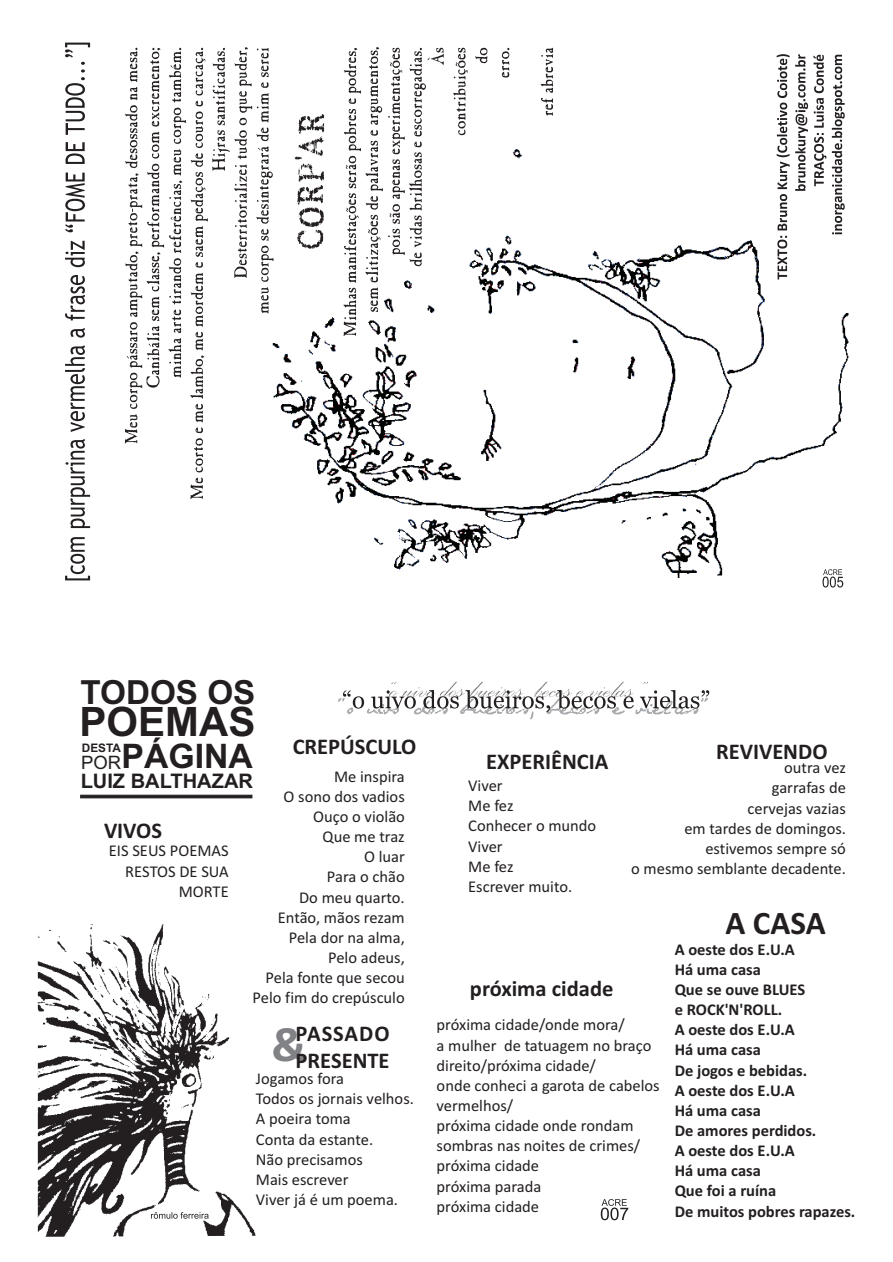
<style>
.page{position:relative;width:893px;height:1262px;background:#fff}
.page>*{position:absolute;margin:0;border:0;box-sizing:border-box;transform-origin:0 0}
.t1{font:700 40.5px "Arial";color:#231f20}
.t2{font:700 33.75px "Arial";color:#231f20}
.t3{font:700 33.15px "Arial";color:#231f20}
.t4{font:700 33px "Calibri";color:#231f20}
.t5{font:700 22.5px/27.5px "Calibri";color:#231f20;text-align:right}
.t6{font:700 20.1px "Arial";color:#231f20}
.t7{font:16.5px/20.1px "Calibri";color:#231f20;text-align:right}
.t8{font:700 16.5px/20.1px "Calibri";color:#231f20}
.t9{font:700 11.7px "Arial";color:#231f20}
.s1{font-weight:400;font-size:18.45px}
.s2{font-size:49.65px;color:#808285}
</style>
<div class="page">
<img style="left:273px;top:115px;width:576px;height:463px">
<svg style="left:295px;top:114px;width:29px;height:135px"></svg>
<svg style="left:776px;top:54px;width:13px;height:225px"></svg>
<svg style="left:795px;top:54px;width:49px;height:180px"></svg>
<svg style="left:125px;top:47px;width:148px;height:452px"></svg>
<svg style="left:343px;top:47px;width:101px;height:289px"></svg>
<svg style="left:453px;top:48px;width:15px;height:87px"></svg>
<svg style="left:475px;top:48px;width:12px;height:15px"></svg>
<svg style="left:502px;top:48px;width:7px;height:30px"></svg>
<svg style="left:540px;top:48px;width:13px;height:68px"></svg>
<svg style="left:65px;top:43px;width:25px;height:537px"></svg>
<svg style="left:822px;top:569px;width:21px;height:18px"></svg>
<svg style="left:600px;top:1199px;width:28px;height:21px"></svg>
<img style="left:38px;top:924px;width:218px;height:312px">
<svg style="left:338px;top:682px;width:371px;height:37px"></svg>
<svg style="left:151px;top:1212px;width:58px;height:6px"></svg>
<div style="left:80px;top:795px;width:172px;height:3px;background:#231f20;border:1px solid #231f20"></div>
<h3 class="t3" style="left:80px;top:680px;width:176px">TODOS OS</h3>
<h1 class="t1" style="left:80px;top:707px;width:177px">POEMAS</h1>
<p class="t9" style="left:82px;top:744px;width:40px">DESTA</p>
<h3 class="t5" style="left:293px;top:735px;width:125px">CREPÚSCULO</h3>
<h2 class="t2" style="left:81px;top:743px;width:173px"><span class="s1">POR</span>PÁGINA</h2>
<p class="t6" style="left:81px;top:773px;width:174px">LUIZ BALTHAZAR</p>
<p class="t7" style="left:631px;top:759px;width:216px">outra vez<br>garrafas de<br>cervejas vazias<br>em tardes de domingos. estivemos sempre só<br>o mesmo semblante decadente.</p>
<h3 class="t5" style="left:716px;top:739px;width:113px">REVIVENDO</h3>
<h3 class="t5" style="left:486px;top:749px;width:124px">EXPERIÊNCIA</h3>
<p class="t7" style="left:253px;top:767px;width:154px">Me inspira<br>O sono dos vadios<br>Ouço o violão<br>Que me traz<br>O luar<br>Para o chão<br>Do meu quarto.<br>Então, mãos rezam<br>Pela dor na alma,<br>Pelo adeus,<br>Pela fonte que secou<br>Pelo fim do crepúsculo</p>
<p class="t7" style="left:468px;top:777px;width:130px;text-align:left">Viver<br>Me fez<br>Conhecer o mundo<br>Viver<br>Me fez<br>Escrever muito.</p>
<h3 class="t5" style="left:104px;top:818px;width:60px">VIVOS</h3>
<p class="t7" style="left:109px;top:842px;width:121px">EIS SEUS POEMAS<br>RESTOS DE SUA<br>MORTE</p>
<h3 class="t4" style="left:725px;top:909px;width:102px">A CASA</h3>
<p class="t8" style="left:674px;top:940px;width:182px">A oeste dos E.U.A<br>Há uma casa<br>Que se ouve BLUES<br>e ROCK'N'ROLL.<br>A oeste dos E.U.A<br>Há uma casa<br>De jogos e bebidas.<br>A oeste dos E.U.A<br>Há uma casa<br>De amores perdidos.<br>A oeste dos E.U.A<br>Há uma casa<br>Que foi a ruína<br>De muitos pobres rapazes.</p>
<h3 class="t5" style="left:470px;top:976px;width:145px">próxima cidade</h3>
<p class="t7" style="left:436px;top:1016px;width:224px;text-align:left">próxima cidade/onde mora/<br>a mulher de tatuagem no braço direito/próxima cidade/<br>onde conheci a garota de cabelos vermelhos/<br>próxima cidade onde rondam sombras nas noites de crimes/ próxima cidade<br>próxima parada<br>próxima cidade</p>
<h3 class="t5" style="left:271px;top:1021px;width:120px"><span class="s2">&amp;</span>PASSADO<br>PRESENTE</h3>
<p class="t7" style="left:256px;top:1069px;width:159px;text-align:left">Jogamos fora<br>Todos os jornais velhos.<br>A poeira toma<br>Conta da estante.<br>Não precisamos<br>Mais escrever<br>Viver já é um poema.</p>
</div>
